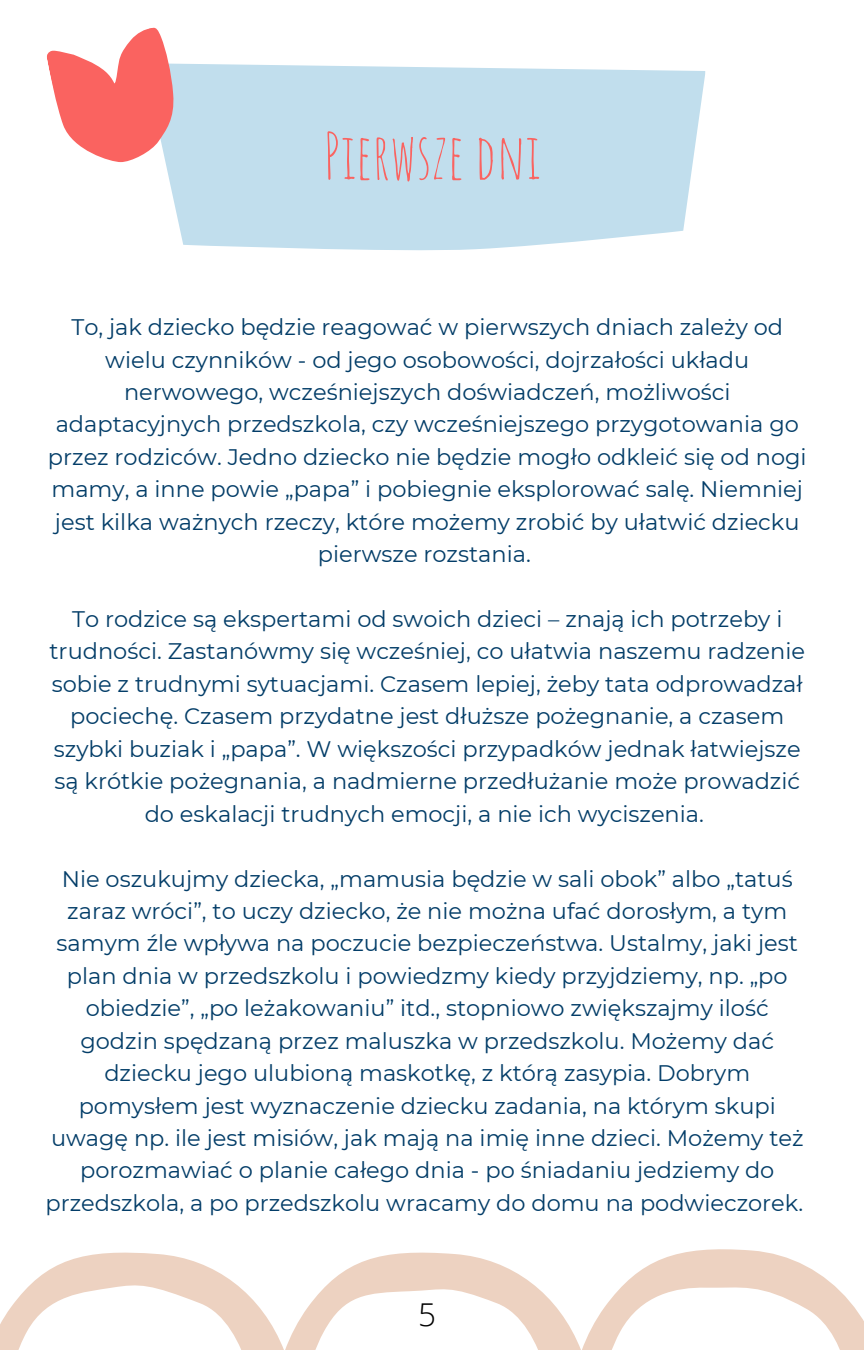
<style>
.page{position:relative;width:864px;height:1350px;background:#fff}
.page>*{position:absolute;margin:0;border:0;box-sizing:border-box;transform-origin:0 0}
.t1{font:63px "Amatic SC";color:#fa6360}
.t2{font:300 31.5px "Open Sans";color:#000}
.t3{font:22.5px/32.4px "Montserrat";color:#033d68;text-align:center}
</style>
<div class="page">
<svg style="left:168px;top:64px;width:538px;height:187px;background:#c5e0ee"></svg>
<svg style="left:47px;top:27px;width:140px;height:147px"></svg>
<svg style="left:0;top:1249px;width:864px;height:101px"></svg>
<p class="t1" style="left:324px;top:115px;width:218px">Pierwsze dni</p>
<p class="t3" style="left:48px;top:311px;width:760px">To, jak dziecko będzie reagować w pierwszych dniach zależy od wielu czynników - od jego osobowości, dojrzałości układu nerwowego, wcześniejszych doświadczeń, możliwości adaptacyjnych przedszkola, czy wcześniejszego przygotowania go przez rodziców. Jedno dziecko nie będzie mogło odkleić się od nogi mamy, a inne powie „papa” i pobiegnie eksplorować salę. Niemniej jest kilka ważnych rzeczy, które możemy zrobić by ułatwić dziecku pierwsze rozstania.</p>
<p class="t3" style="left:50px;top:603px;width:757px">To rodzice są ekspertami od swoich dzieci – znają ich potrzeby i trudności. Zastanówmy się wcześniej, co ułatwia naszemu radzenie sobie z trudnymi sytuacjami. Czasem lepiej, żeby tata odprowadzał pociechę. Czasem przydatne jest dłuższe pożegnanie, a czasem szybki buziak i „papa”. W większości przypadków jednak łatwiejsze są krótkie pożegnania, a nadmierne przedłużanie może prowadzić do eskalacji trudnych emocji, a nie ich wyciszenia.</p>
<p class="t3" style="left:46px;top:862px;width:760px">Nie oszukujmy dziecka, „mamusia będzie w sali obok” albo „tatuś zaraz wróci”, to uczy dziecko, że nie można ufać dorosłym, a tym samym źle wpływa na poczucie bezpieczeństwa. Ustalmy, jaki jest plan dnia w przedszkolu i powiedzmy kiedy przyjdziemy, np. „po obiedzie”, „po leżakowaniu” itd., stopniowo zwiększajmy ilość godzin spędzaną przez maluszka w przedszkolu. Możemy dać dziecku jego ulubioną maskotkę, z którą zasypia. Dobrym pomysłem jest wyznaczenie dziecku zadania, na którym skupi uwagę np. ile jest misiów, jak mają na imię inne dzieci. Możemy też porozmawiać o planie całego dnia - po śniadaniu jedziemy do przedszkola, a po przedszkolu wracamy do domu na podwieczorek.</p>
<p class="t2" style="left:418px;top:1292px;width:19px">5</p>
</div>
